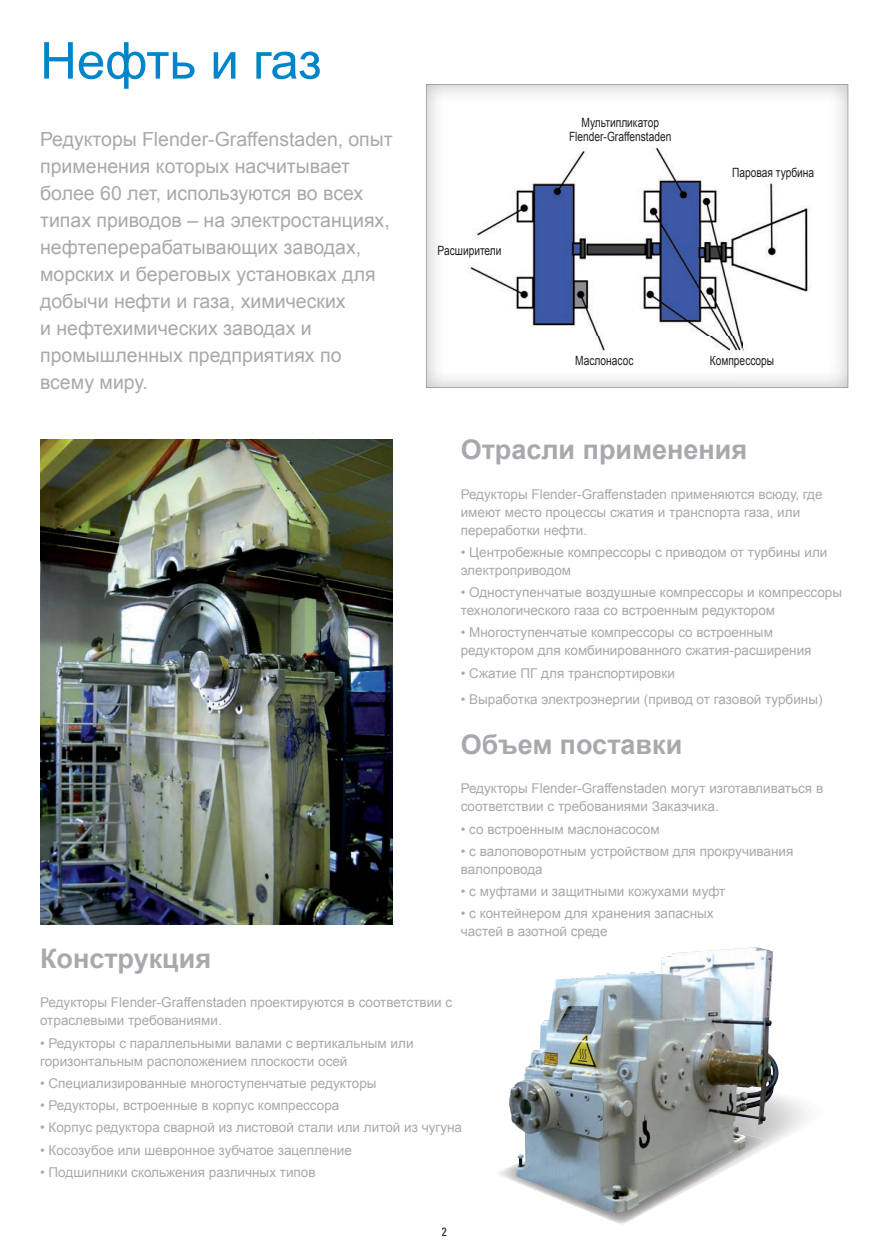
<style>
.page{position:relative;width:887px;height:1260px;background:#fff}
.page>*{position:absolute;margin:0;border:0;box-sizing:border-box;transform-origin:0 0}
.t1{font:51px "Arial";letter-spacing:-.005em;color:#0084ca}
.t2{font:700 27px "Arial";color:#a8a9ad}
.t3{font:19.5px/27px "Arial";color:#a8a9ad}
.t4{font:13.5px/18px "Arial";color:#a8a9ad}
.t5{font:12.75px/13.5px "Arial";color:#231f20;text-align:center;scale:.8 1}
.t6{font:condensed 12px "Univers";color:#231f20}
</style>
<div class="page">
<img style="left:40px;top:440px;width:353px;height:485px">
<img style="left:498px;top:1167px;width:145px;height:56px">
<img style="left:507px;top:947px;width:273px;height:267px">
<img style="left:426px;top:84px;width:422px;height:304px">
<h1 class="t1" style="left:40px;top:27px;width:283px">Нефть и газ</h1>
<p class="t3" style="left:40px;top:126px;width:354px">Редукторы Flender-Graffenstaden, опыт применения которых насчитывает более 60 лет, используются во всех типах приводов – на электростанциях, нефтеперерабатывающих заводах, морских и береговых установках для добычи нефти и газа, химических<br>и нефтехимических заводах и промышленных предприятиях по всему миру.</p>
<p class="t5" style="left:437px;top:244px;width:82px">Расширители</p>
<p class="t5" style="left:569px;top:116px;width:130px">Мультипликатор<br>Flender-Graffenstaden</p>
<p class="t5" style="left:732px;top:166px;width:104px">Паровая турбина</p>
<p class="t5" style="left:575px;top:354px;width:75px">Маслонасос</p>
<p class="t5" style="left:710px;top:354px;width:82px">Компрессоры</p>
<h2 class="t2" style="left:461px;top:432px;width:288px">Отрасли применения</h2>
<p class="t4" style="left:461px;top:485px;width:363px">Редукторы Flender-Graffenstaden применяются всюду, где имеют место процессы сжатия и транспорта газа, или переработки нефти.</p>
<p class="t4" style="left:461px;top:543px;width:368px">• Центробежные компрессоры с приводом от турбины или электроприводом</p>
<p class="t4" style="left:461px;top:584px;width:383px">• Одноступенчатые воздушные компрессоры и компрессоры технологического газа со встроенным редуктором</p>
<p class="t4" style="left:461px;top:624px;width:352px">• Многоступенчатые компрессоры со встроенным редуктором для комбинированного сжатия-расширения</p>
<p class="t4" style="left:461px;top:664px;width:216px">• Сжатие ПГ для транспортировки</p>
<p class="t4" style="left:461px;top:690px;width:363px">• Выработка электроэнергии (привод от газовой турбины)</p>
<h2 class="t2" style="left:461px;top:727px;width:223px">Объем поставки</h2>
<p class="t4" style="left:461px;top:780px;width:364px">Редукторы Flender-Graffenstaden могут изготавливаться в соответствии с требованиями Заказчика.</p>
<p class="t4" style="left:461px;top:820px;width:200px">• со встроенным маслонасосом</p>
<p class="t4" style="left:461px;top:842px;width:334px">• с валоповоротным устройством для прокручивания валопровода</p>
<p class="t4" style="left:461px;top:882px;width:266px">• с муфтами и защитными кожухами муфт</p>
<p class="t4" style="left:461px;top:905px;width:254px">• с контейнером для хранения запасных частей в азотной среде</p>
<h2 class="t2" style="left:40px;top:941px;width:173px">Конструкция</h2>
<p class="t4" style="left:40px;top:994px;width:414px">Редукторы Flender-Graffenstaden проектируются в соответствии с отраслевыми требованиями.</p>
<p class="t4" style="left:40px;top:1034px;width:375px">• Редукторы с параллельными валами с вертикальным или горизонтальным расположением плоскости осей</p>
<p class="t4" style="left:40px;top:1074px;width:338px">• Специализированные многоступенчатые редукторы</p>
<p class="t4" style="left:40px;top:1096px;width:301px">• Редукторы, встроенные в корпус компрессора</p>
<p class="t4" style="left:40px;top:1119px;width:423px">• Корпус редуктора сварной из листовой стали или литой из чугуна</p>
<p class="t4" style="left:40px;top:1141px;width:313px">• Косозубое или шевронное зубчатое зацепление</p>
<p class="t4" style="left:40px;top:1163px;width:277px">• Подшипники скольжения различных типов</p>
<p class="t6" style="left:441px;top:1224px;width:7px">2</p>
</div>
